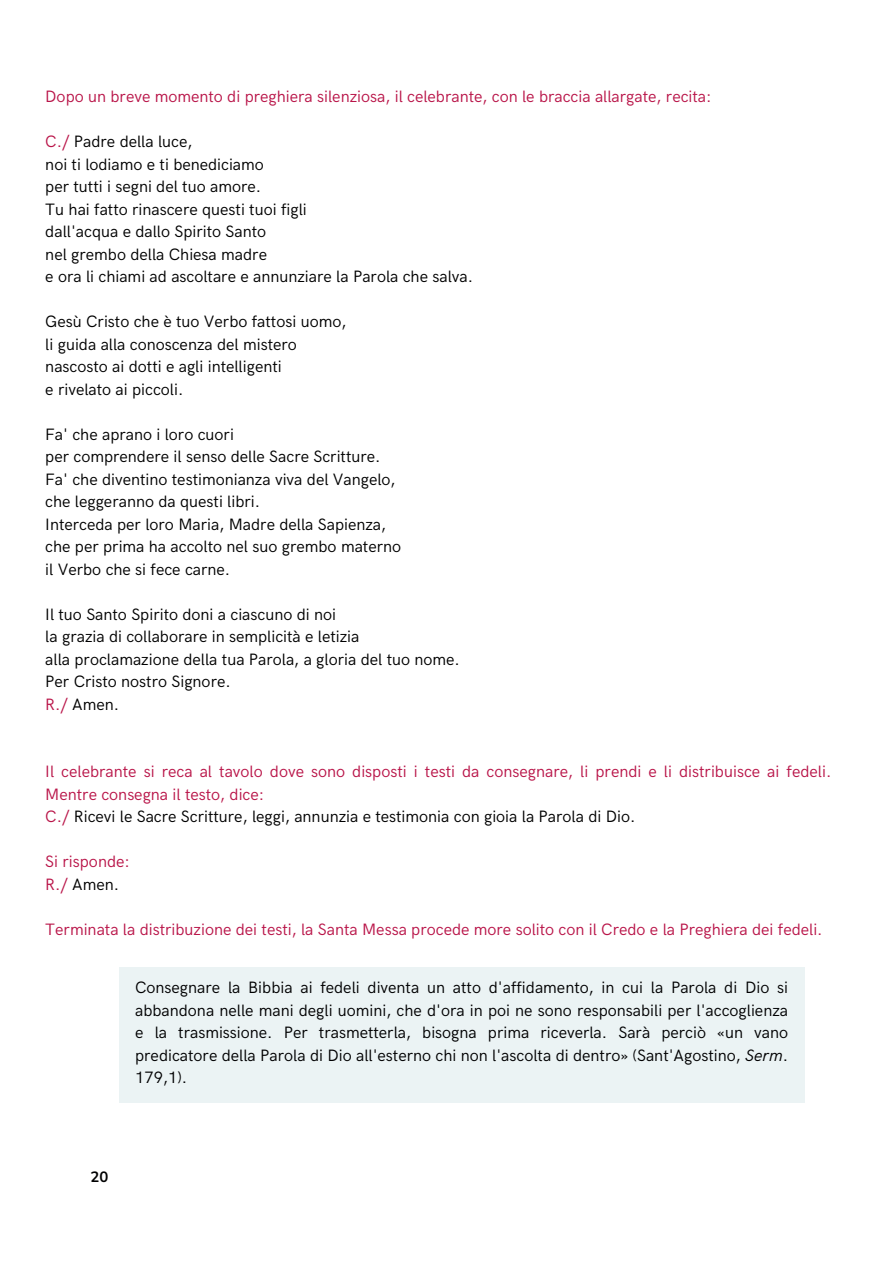
<style>
.page{position:relative;width:894px;height:1264px;background:#fff}
.page>*{position:absolute;margin:0;border:0;box-sizing:border-box;transform-origin:0 0}
.t1{font:16.5px/22.5px "HK Grotesk";color:#000001}
.t2{font:16.5px/22.5px "HK Grotesk";color:#b91549}
.t3{font:700 14.85px "Nunito";color:#000001}
.s1{color:#b91549}
.s2{color:#000001}
.s3{font-style:italic}
</style>
<div class="page">
<div style="left:119px;top:967px;width:685px;height:136px;background:#ebf3f4"></div>
<h1 class="t2" style="left:45px;top:86px;width:667px">Dopo un breve momento di preghiera silenziosa, il celebrante, con le braccia allargate, recita:</h1>
<h1 class="t1" style="left:45px;top:131px;width:429px"><span class="s1">C./</span> Padre della luce,<br>noi ti lodiamo e ti benediciamo<br>per tutti i segni del tuo amore.<br>Tu hai fatto rinascere questi tuoi figli<br>dall'acqua e dallo Spirito Santo<br>nel grembo della Chiesa madre<br>e ora li chiami ad ascoltare e annunziare la Parola che salva.</h1>
<h1 class="t1" style="left:45px;top:311px;width:302px">Gesù Cristo che è tuo Verbo fattosi uomo, li guida alla conoscenza del mistero nascosto ai dotti e agli intelligenti<br>e rivelato ai piccoli.</h1>
<h1 class="t1" style="left:45px;top:423px;width:357px">Fa' che aprano i loro cuori<br>per comprendere il senso delle Sacre Scritture.<br>Fa' che diventino testimonianza viva del Vangelo, che leggeranno da questi libri.<br>Interceda per loro Maria, Madre della Sapienza, che per prima ha accolto nel suo grembo materno il Verbo che si fece carne.</h1>
<h1 class="t1" style="left:45px;top:603px;width:416px">Il tuo Santo Spirito doni a ciascuno di noi<br>la grazia di collaborare in semplicità e letizia<br>alla proclamazione della tua Parola, a gloria del tuo nome.<br>Per Cristo nostro Signore.<br><span class="s1">R./</span> Amen.</h1>
<h1 class="t2" style="left:45px;top:761px;width:787px">Il celebrante si reca al tavolo dove sono disposti i testi da consegnare, li prendi e li distribuisce ai fedeli.<br>Mentre consegna il testo, dice:<br>C./ <span class="s2">Ricevi le Sacre Scritture, leggi, annunzia e testimonia con gioia la Parola di Dio.</span></h1>
<h1 class="t2" style="left:45px;top:851px;width:86px">Si risponde:<br>R./ <span class="s2">Amen.</span></h1>
<h1 class="t2" style="left:45px;top:918px;width:778px">Terminata la distribuzione dei testi, la Santa Messa procede more solito con il Credo e la Preghiera dei fedeli.</h1>
<p class="t1" style="left:135px;top:977px;width:654px;text-align:justify">Consegnare la Bibbia ai fedeli diventa un atto d'affidamento, in cui la Parola di Dio si abbandona nelle mani degli uomini, che d'ora in poi ne sono responsabili per l'accoglienza e la trasmissione. Per trasmetterla, bisogna prima riceverla. Sarà perciò «un vano predicatore della Parola di Dio all'esterno chi non l'ascolta di dentro» (Sant'Agostino, <span class="s3">Serm</span>.<br>179,1).</p>
<h1 class="t3" style="left:90px;top:1166px;width:19px">20</h1>
</div>
